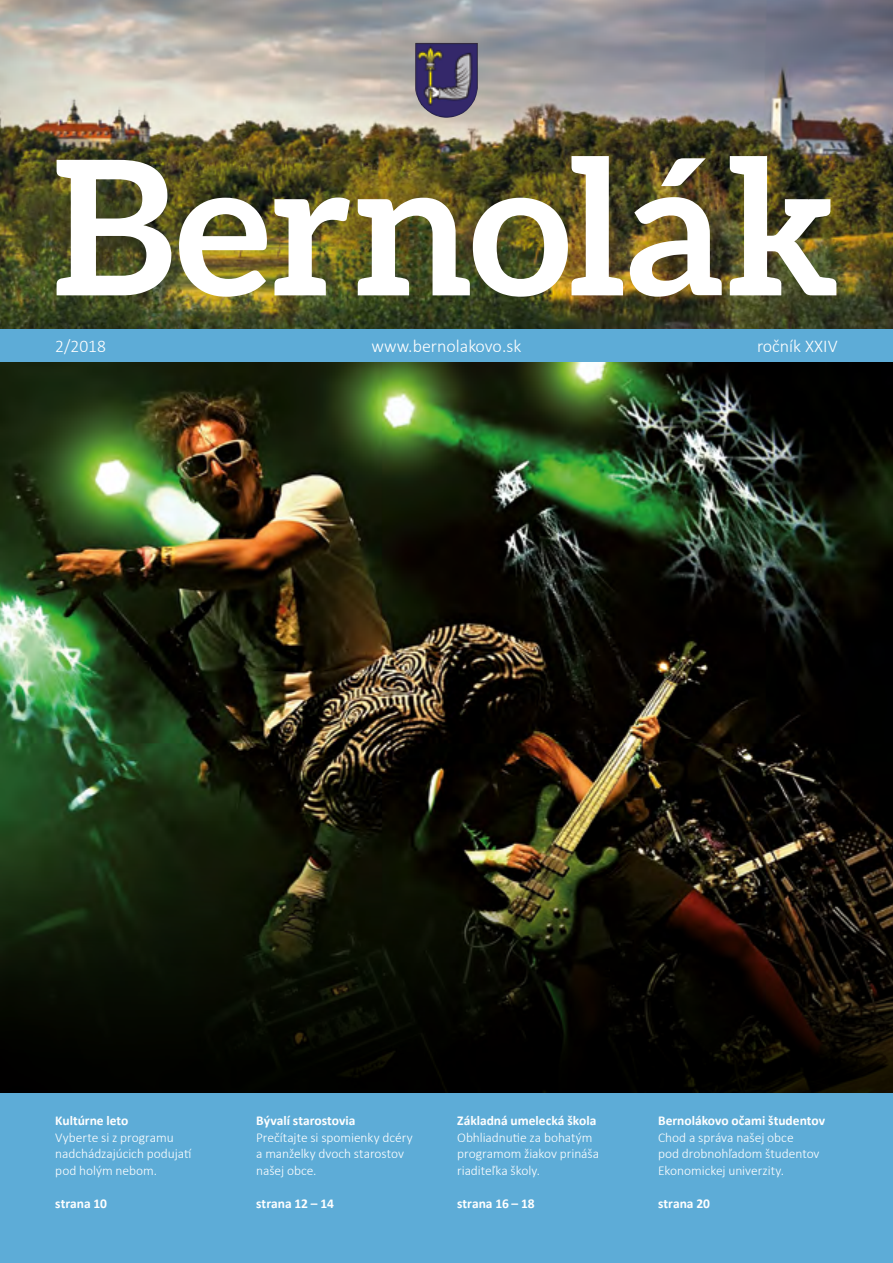
<style>
.page{position:relative;width:893px;height:1263px;background:#fff}
.page>*{position:absolute;margin:0;border:0;box-sizing:border-box;transform-origin:0 0}
.t1{font:700 187.5px "Aleo";letter-spacing:.005em;color:#fff}
.t2{font:300 18px "Calibri";color:#fff}
.t3{font:300 13.5px/16.5px "Calibri";letter-spacing:-.005em;color:#fff}
.t4{font:700 13.5px "Calibri";color:#fff}
</style>
<div class="page">
<img style="left:0;top:361px;width:893px;height:460px">
<svg style="left:0;top:821px;width:893px;height:273px;background:#111207"></svg>
<img style="left:0;top:0;width:893px;height:329px">
<div style="left:0;top:329px;width:893px;height:32px;background:#5dacd7"></div>
<img style="left:415px;top:43px;width:63px;height:75px">
<div style="left:0;top:1094px;width:893px;height:169px;background:#5dacd7"></div>
<h1 class="t1" style="left:53px;top:120px;width:788px">Bernolák</h1>
<h2 class="t2" style="left:55px;top:335px;width:52px">2/2018</h2>
<h2 class="t2" style="left:372px;top:335px;width:151px">www.bernolakovo.sk</h2>
<h2 class="t2" style="left:757px;top:335px;width:82px">ročník XXIV</h2>
<p class="t4" style="left:55px;top:1111px;width:75px">Kultúrne leto</p>
<p class="t3" style="left:55px;top:1129px;width:138px">Vyberte si z programu nadchádzajúcich podujatí pod holým nebom.</p>
<p class="t4" style="left:55px;top:1194px;width:53px">strana 10</p>
<p class="t4" style="left:256px;top:1111px;width:101px">Bývalí starostovia</p>
<p class="t3" style="left:256px;top:1129px;width:158px">Prečítajte si spomienky dcéry a manželky dvoch starostov našej obce.</p>
<p class="t4" style="left:256px;top:1194px;width:79px">strana 12 – 14</p>
<p class="t4" style="left:457px;top:1111px;width:141px">Základná umelecká škola</p>
<p class="t3" style="left:457px;top:1129px;width:144px">Obhliadnutie za bohatým programom žiakov prináša riaditeľka školy.</p>
<p class="t4" style="left:457px;top:1194px;width:79px">strana 16 – 18</p>
<p class="t4" style="left:658px;top:1111px;width:169px">Bernolákovo očami študentov</p>
<p class="t3" style="left:658px;top:1129px;width:163px">Chod a správa našej obce<br>pod drobnohľadom študentov<br>Ekonomickej univerzity.</p>
<p class="t4" style="left:658px;top:1194px;width:53px">strana 20</p>
</div>
